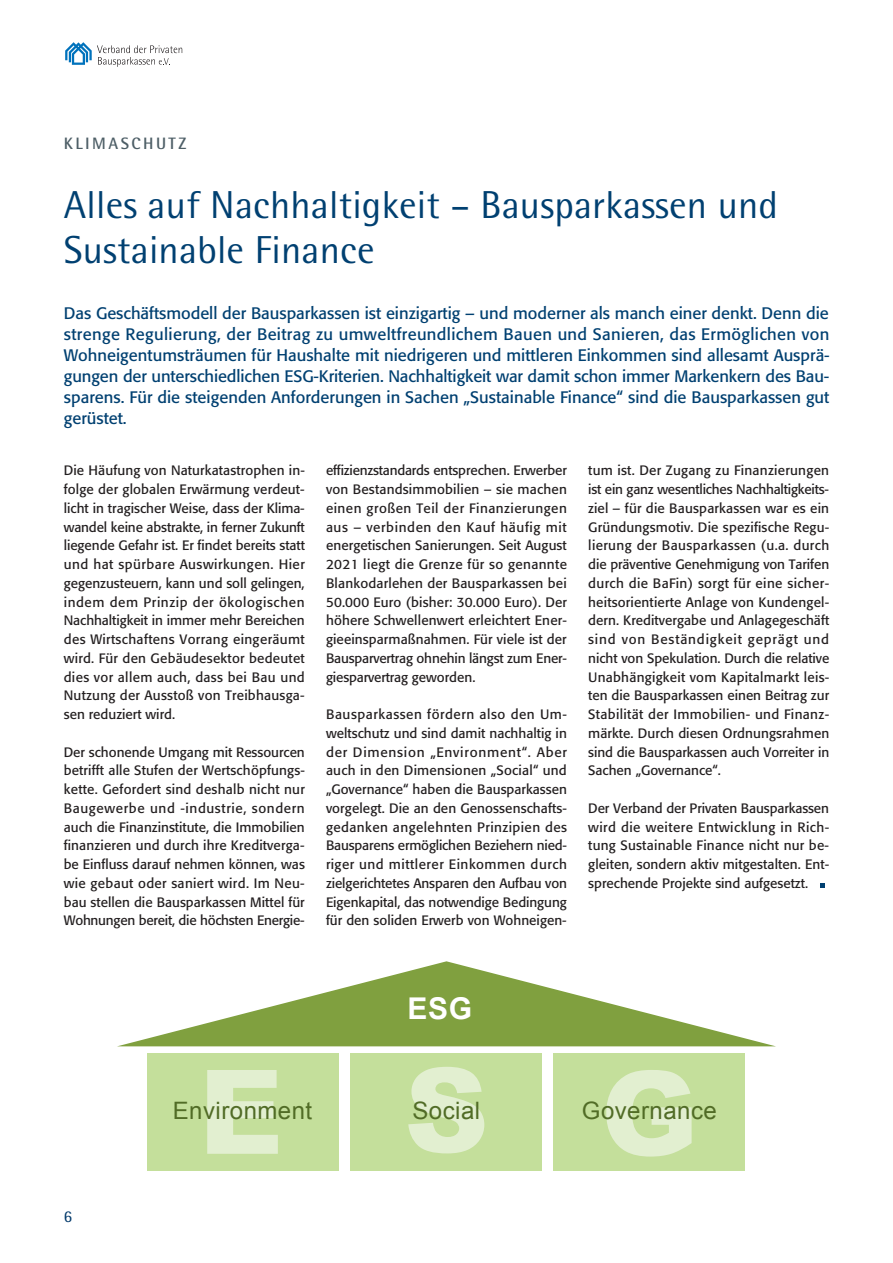
<style>
.page{position:relative;width:893px;height:1263px;background:#fff}
.page>*{position:absolute;margin:0;border:0;box-sizing:border-box;transform-origin:0 0}
.t1{font:39px/45px "Rotis Semi Sans";letter-spacing:.005em;color:#004071}
.t2{font:700 30px "Arial";color:#fff}
.t3{font:24px "Arial";letter-spacing:.02em;color:#516c26}
.t4{font:16.5px/21px "Formata";color:#004071;text-align:justify}
.t5{font:700 16.5px "Rotis Semi Sans";letter-spacing:.15em;color:#4d5e66}
.t6{font:16.5px "Rotis Semi Sans";color:#00386a}
.t7{font:13.5px/18.8px "Formata";color:#231f20;text-align:justify}
</style>
<div class="page">
<svg style="left:65px;top:42px;width:117px;height:25px"></svg>
<svg style="left:820px;top:883px;width:4px;height:5px"></svg>
<svg style="left:119px;top:961px;width:655px;height:85px"></svg>
<div style="left:147px;top:1053px;width:191px;height:118px;background:#c4df9b"></div>
<svg style="left:207px;top:1070px;width:71px;height:84px"></svg>
<div style="left:351px;top:1053px;width:191px;height:118px;background:#c4df9b"></div>
<svg style="left:408px;top:1067px;width:76px;height:86px"></svg>
<div style="left:553px;top:1053px;width:192px;height:118px;background:#c4df9b"></div>
<svg style="left:606px;top:1070px;width:86px;height:86px"></svg>
<p class="t5" style="left:64px;top:133px;width:124px">KLIMASCHUTZ</p>
<h1 class="t1" style="left:64px;top:182px;width:716px">Alles auf Nachhaltigkeit – Bausparkassen und<br>Sustainable Finance</h1>
<p class="t4" style="left:64px;top:303px;width:767px">Das Geschäftsmodell der Bausparkassen ist einzigartig – und moderner als manch einer denkt. Denn die strenge Regulierung, der Beitrag zu umweltfreundlichem Bauen und Sanieren, das Ermöglichen von Wohneigentumsträumen für Haushalte mit niedrigeren und mittleren Einkommen sind allesamt Ausprä&shy;gungen der unterschiedlichen ESG-Kriterien. Nachhaltigkeit war damit schon immer Markenkern des Bau&shy;sparens. Für die steigenden Anforderungen in Sachen „Sustainable Finance“ sind die Bausparkassen gut gerüstet.</p>
<p class="t7" style="left:64px;top:461px;width:243px">Die Häufung von Naturkatastrophen in&shy;folge der globalen Erwärmung verdeut&shy;licht in tragischer Weise, dass der Klima&shy;wandel keine abstrakte, in ferner Zukunft liegende Gefahr ist. Er findet bereits statt und hat spürbare Auswirkungen. Hier gegenzusteuern, kann und soll gelingen, indem dem Prinzip der ökologischen Nachhaltigkeit in immer mehr Bereichen des Wirtschaftens Vorrang eingeräumt wird. Für den Gebäudesektor bedeutet dies vor allem auch, dass bei Bau und Nutzung der Ausstoß von Treibhausga&shy;sen reduziert wird.</p>
<p class="t7" style="left:64px;top:742px;width:243px">Der schonende Umgang mit Ressourcen betrifft alle Stufen der Wertschöpfungs&shy;kette. Gefordert sind deshalb nicht nur Baugewerbe und -industrie, sondern auch die Finanzinstitute, die Immobilien finanzieren und durch ihre Kreditverga&shy;be Einfluss darauf nehmen können, was wie gebaut oder saniert wird. Im Neu&shy;bau stellen die Bausparkassen Mittel für Wohnungen bereit, die höchsten Energie-</p>
<p class="t7" style="left:326px;top:461px;width:243px">effizienzstandards entsprechen. Erwerber von Bestandsimmobilien – sie machen einen großen Teil der Finanzierungen aus – verbinden den Kauf häufig mit energetischen Sanierungen. Seit August 2021 liegt die Grenze für so genannte Blankodarlehen der Bausparkassen bei 50.000 Euro (bisher: 30.000 Euro). Der höhere Schwellenwert erleichtert Ener&shy;gieeinsparmaßnahmen. Für viele ist der Bausparvertrag ohnehin längst zum Ener&shy;giesparvertrag geworden.</p>
<p class="t7" style="left:326px;top:705px;width:243px">Bausparkassen fördern also den Um&shy;weltschutz und sind damit nachhaltig in der Dimension „Environment“. Aber auch in den Dimensionen „Social“ und „Governance“ haben die Bausparkassen vorgelegt. Die an den Genossenschafts&shy;gedanken angelehnten Prinzipien des Bausparens ermöglichen Beziehern nied&shy;riger und mittlerer Einkommen durch zielgerichtetes Ansparen den Aufbau von Eigenkapital, das notwendige Bedingung für den soliden Erwerb von Wohneigen-</p>
<p class="t7" style="left:588px;top:461px;width:243px">tum ist. Der Zugang zu Finanzierungen ist ein ganz wesentliches Nachhaltigkeits&shy;ziel – für die Bausparkassen war es ein Gründungsmotiv. Die spezifische Regu&shy;lierung der Bausparkassen (u.a. durch die präventive Genehmigung von Tarifen durch die BaFin) sorgt für eine sicher&shy;heitsorientierte Anlage von Kundengel&shy;dern. Kreditvergabe und Anlagegeschäft sind von Beständigkeit geprägt und nicht von Spekulation. Durch die relative Unabhängigkeit vom Kapitalmarkt leis&shy;ten die Bausparkassen einen Beitrag zur Stabilität der Immobilien- und Finanz&shy;märkte. Durch diesen Ordnungsrahmen sind die Bausparkassen auch Vorreiter in Sachen „Governance“.</p>
<p class="t7" style="left:588px;top:799px;width:243px">Der Verband der Privaten Bausparkassen wird die weitere Entwicklung in Rich&shy;tung Sustainable Finance nicht nur be&shy;gleiten, sondern aktiv mitgestalten. Ent&shy;sprechende Projekte sind aufgesetzt.</p>
<h2 class="t2" style="left:408px;top:989px;width:66px">ESG</h2>
<p class="t6" style="left:64px;top:1207px;width:10px">6</p>
<h3 class="t3" style="left:173px;top:1094px;width:141px">Environment</h3>
<h3 class="t3" style="left:412px;top:1094px;width:69px">Social</h3>
<h3 class="t3" style="left:582px;top:1094px;width:137px">Governance</h3>
</div>
